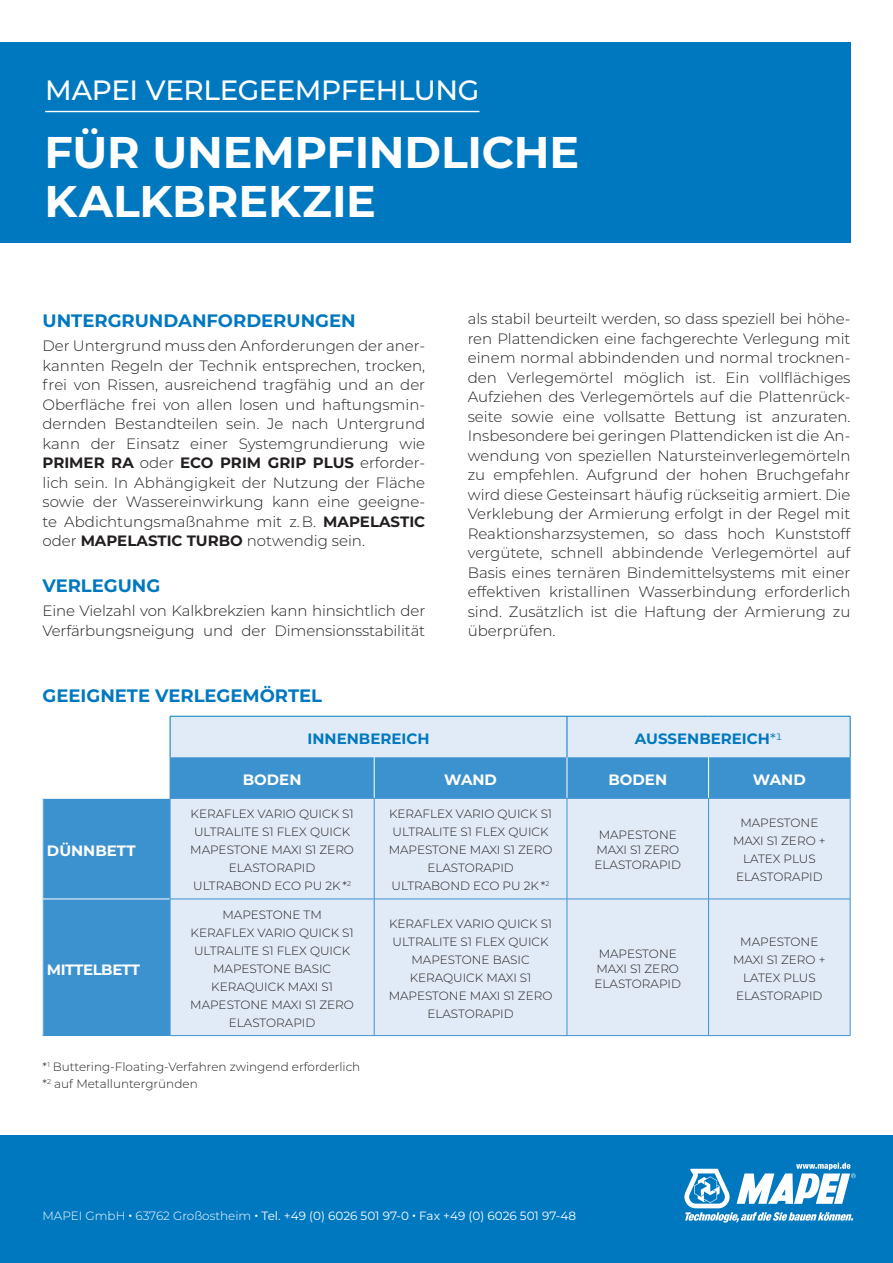
<style>
.page{position:relative;width:893px;height:1263px;background:#fff}
.page>*{position:absolute;margin:0;border:0;box-sizing:border-box;transform-origin:0 0}
.t1{font:700 44.4px/49.2px "Montserrat";letter-spacing:-.005em;color:#fff}
.t2{font:500 27.9px "Montserrat";letter-spacing:-.02em;color:#fff}
.t3{font:700 18px "Montserrat";color:#0078c0}
.t4{font:300 15px/19.5px "Montserrat";letter-spacing:-.01em;color:#231f20;text-align:justify}
.t5{font:700 15px "Montserrat";color:#0078c0}
.t6{font:700 15px "Montserrat";color:#fff}
.t7{font:700 15px "Montserrat";letter-spacing:-.03em;color:#fff}
.t8{font:300 12px/18px "Montserrat";color:#231f20;text-align:center}
.t9{font:12px "Montserrat";color:#fff}
.s1{font-weight:700}
.s2{font-weight:400}
.s3{font-weight:300}
</style>
<div class="page">
<div style="left:0;top:1135px;width:893px;height:128px;background:#0078c0"></div>
<svg style="left:684px;top:1163px;width:172px;height:59px"></svg>
<div style="left:0;top:43px;width:850px;height:200px;background:#0078c0"></div>
<div style="left:171px;top:717px;width:679px;height:318px;background:#e1ebf7"></div>
<div style="left:171px;top:757px;width:679px;height:41px;background:#3c92cf"></div>
<div style="left:43px;top:798px;width:127px;height:101px;background:#3c92cf"></div>
<div style="left:43px;top:899px;width:127px;height:136px;background:#3c92cf"></div>
<hr style="left:374px;top:757px;width:1px;height:41px;background:#fff">
<hr style="left:708px;top:757px;width:1px;height:41px;background:#fff">
<hr style="left:43px;top:899px;width:127px;height:1px;background:#fff">
<hr style="left:567px;top:757px;width:1px;height:41px;background:#fff">
<hr style="left:43px;top:798px;width:127px;height:1px;background:#fff">
<hr style="left:170px;top:716px;width:204px;height:1px;background:#0078c0">
<hr style="left:170px;top:716px;width:1px;height:41px;background:#0078c0">
<hr style="left:374px;top:716px;width:193px;height:1px;background:#0078c0">
<hr style="left:567px;top:716px;width:142px;height:1px;background:#0078c0">
<hr style="left:567px;top:716px;width:1px;height:41px;background:#0078c0">
<hr style="left:709px;top:716px;width:141px;height:1px;background:#0078c0">
<hr style="left:850px;top:716px;width:1px;height:41px;background:#0078c0">
<hr style="left:170px;top:757px;width:1px;height:41px;background:#3c92cf">
<hr style="left:850px;top:757px;width:1px;height:41px;background:#3c92cf">
<hr style="left:170px;top:798px;width:204px;height:1px;background:#3c92cf">
<hr style="left:170px;top:798px;width:1px;height:101px;background:#3c92cf">
<hr style="left:374px;top:798px;width:193px;height:1px;background:#3c92cf">
<hr style="left:374px;top:798px;width:1px;height:101px;background:#3c92cf">
<hr style="left:567px;top:798px;width:142px;height:1px;background:#3c92cf">
<hr style="left:567px;top:798px;width:1px;height:101px;background:#3c92cf">
<hr style="left:709px;top:798px;width:141px;height:1px;background:#3c92cf">
<hr style="left:708px;top:798px;width:1px;height:101px;background:#3c92cf">
<hr style="left:850px;top:798px;width:1px;height:101px;background:#3c92cf">
<hr style="left:170px;top:899px;width:204px;height:1px;background:#3c92cf">
<hr style="left:170px;top:899px;width:1px;height:136px;background:#3c92cf">
<hr style="left:374px;top:899px;width:193px;height:1px;background:#3c92cf">
<hr style="left:374px;top:899px;width:1px;height:136px;background:#3c92cf">
<hr style="left:567px;top:899px;width:142px;height:1px;background:#3c92cf">
<hr style="left:567px;top:899px;width:1px;height:136px;background:#3c92cf">
<hr style="left:709px;top:899px;width:141px;height:1px;background:#3c92cf">
<hr style="left:708px;top:899px;width:1px;height:136px;background:#3c92cf">
<hr style="left:850px;top:899px;width:1px;height:136px;background:#3c92cf">
<hr style="left:170px;top:1035px;width:204px;height:1px;background:#3c92cf">
<hr style="left:374px;top:1035px;width:193px;height:1px;background:#3c92cf">
<hr style="left:567px;top:1035px;width:142px;height:1px;background:#3c92cf">
<hr style="left:709px;top:1035px;width:141px;height:1px;background:#3c92cf">
<hr style="left:45px;top:111px;width:434px;height:1px;background:#fff">
<h2 class="t2" style="left:45px;top:71px;width:436px">MAPEI VERLEGEEMPFEHLUNG</h2>
<h1 class="t1" style="left:44px;top:125px;width:536px">FÜR UNEMPFINDLICHE<br>KALKBREKZIE</h1>
<p class="t3" style="left:43px;top:308px;width:315px">UNTERGRUNDANFORDERUNGEN</p>
<p class="t4" style="left:43px;top:336px;width:384px">Der Untergrund muss den Anforderungen der aner&shy;kannten Regeln der Technik entsprechen, trocken, frei von Rissen, ausreichend tragfähig und an der Oberfläche frei von allen losen und haftungsmin&shy;dernden Bestandteilen sein. Je nach Untergrund kann der Einsatz einer Systemgrundierung wie <span class="s1">PRIMER RA</span> oder <span class="s1">ECO PRIM GRIP PLUS</span> erforder&shy;lich sein. In Abhängigkeit der Nutzung der Fläche sowie der Wassereinwirkung kann eine geeigne&shy;te Abdichtungsmaßnahme mit z. B. <span class="s1">MAPELASTIC </span>oder <span class="s1">MAPELASTIC TURBO</span> notwendig sein.</p>
<p class="t3" style="left:43px;top:573px;width:119px">VERLEGUNG</p>
<p class="t4" style="left:43px;top:601px;width:384px">Eine Vielzahl von Kalkbrekzien kann hinsichtlich der<br>Verfärbungsneigung und der Dimensionsstabilität</p>
<p class="t4" style="left:468px;top:309px;width:384px">als stabil beurteilt werden, so dass speziell bei höhe&shy;ren Plattendicken eine fachgerechte Verlegung mit einem normal abbindenden und normal trocknen&shy;den Verlegemörtel möglich ist. Ein vollflächiges Aufziehen des Verlegemörtels auf die Plattenrück&shy;seite sowie eine vollsatte Bettung ist anzuraten.<br>Insbesondere bei geringen Plattendicken ist die An&shy;wendung von speziellen Natursteinverlegemörteln zu empfehlen. Aufgrund der hohen Bruchgefahr wird diese Gesteinsart häufig rückseitig armiert. Die Verklebung der Armierung erfolgt in der Regel mit Reaktionsharzsystemen, so dass hoch Kunststoff vergütete, schnell abbindende Verlegemörtel auf Basis eines ternären Bindemittelsystems mit einer effektiven kristallinen Wasserbindung erforderlich sind. Zusätzlich ist die Haftung der Armierung zu überprüfen.</p>
<p class="t3" style="left:43px;top:682px;width:281px">GEEIGNETE VERLEGEMÖRTEL</p>
<p class="t5" style="left:307px;top:728px;width:124px">INNENBEREICH</p>
<p class="t5" style="left:635px;top:728px;width:149px">AUSSENBEREICH<span class="s2">*1</span></p>
<p class="t6" style="left:243px;top:769px;width:60px">BODEN</p>
<p class="t6" style="left:444px;top:769px;width:54px">WAND</p>
<p class="t6" style="left:608px;top:769px;width:60px">BODEN</p>
<p class="t6" style="left:753px;top:769px;width:54px">WAND</p>
<p class="t6" style="left:47px;top:840px;width:90px">DÜNNBETT</p>
<p class="t7" style="left:47px;top:958px;width:95px">MITTELBETT</p>
<p class="t8" style="left:190px;top:805px;width:165px">KERAFLEX VARIO QUICK S1<br>ULTRALITE S1 FLEX QUICK<br>MAPESTONE MAXI S1 ZERO<br>ELASTORAPID<br>ULTRABOND ECO PU 2K *<sup>2</sup></p>
<p class="t8" style="left:389px;top:805px;width:165px">KERAFLEX VARIO QUICK S1<br>ULTRALITE S1 FLEX QUICK<br>MAPESTONE MAXI S1 ZERO<br>ELASTORAPID<br>ULTRABOND ECO PU 2K *<sup>2</sup></p>
<p class="t8" style="left:190px;top:905px;width:165px">MAPESTONE TM<br>KERAFLEX VARIO QUICK S1<br>ULTRALITE S1 FLEX QUICK<br>MAPESTONE BASIC<br>KERAQUICK MAXI S1<br>MAPESTONE MAXI S1 ZERO<br>ELASTORAPID</p>
<p class="t8" style="left:389px;top:914px;width:165px">KERAFLEX VARIO QUICK S1<br>ULTRALITE S1 FLEX QUICK<br>MAPESTONE BASIC<br>KERAQUICK MAXI S1<br>MAPESTONE MAXI S1 ZERO<br>ELASTORAPID</p>
<p class="t8" style="left:42px;top:1058px;width:319px;line-height:16.5px;text-align:left">*<sup>1</sup> Buttering-Floating-Verfahren zwingend erforderlich *<sup>2</sup> auf Metalluntergründen</p>
<p class="t8" style="left:595px;top:827px;width:88px;line-height:15px">MAPESTONE<br>MAXI S1 ZERO<br>ELASTORAPID</p>
<p class="t8" style="left:594px;top:946px;width:88px;line-height:15px">MAPESTONE<br>MAXI S1 ZERO<br>ELASTORAPID</p>
<p class="t9" style="left:43px;top:1208px;width:535px"><span class="s3">MAPEI GmbH</span> <span class="s1">∙</span> <span class="s3">63762 Großostheim</span> <span class="s1">∙</span> Tel. +49 (0) 6026 501 97-0 <span class="s1">∙</span> Fax +49 (0) 6026 501 97-48</p>
<p class="t8" style="left:733px;top:814px;width:94px">MAPESTONE<br>MAXI S1 ZERO +<br>LATEX PLUS<br>ELASTORAPID</p>
<p class="t8" style="left:733px;top:932px;width:94px">MAPESTONE<br>MAXI S1 ZERO +<br>LATEX PLUS<br>ELASTORAPID</p>
</div>
